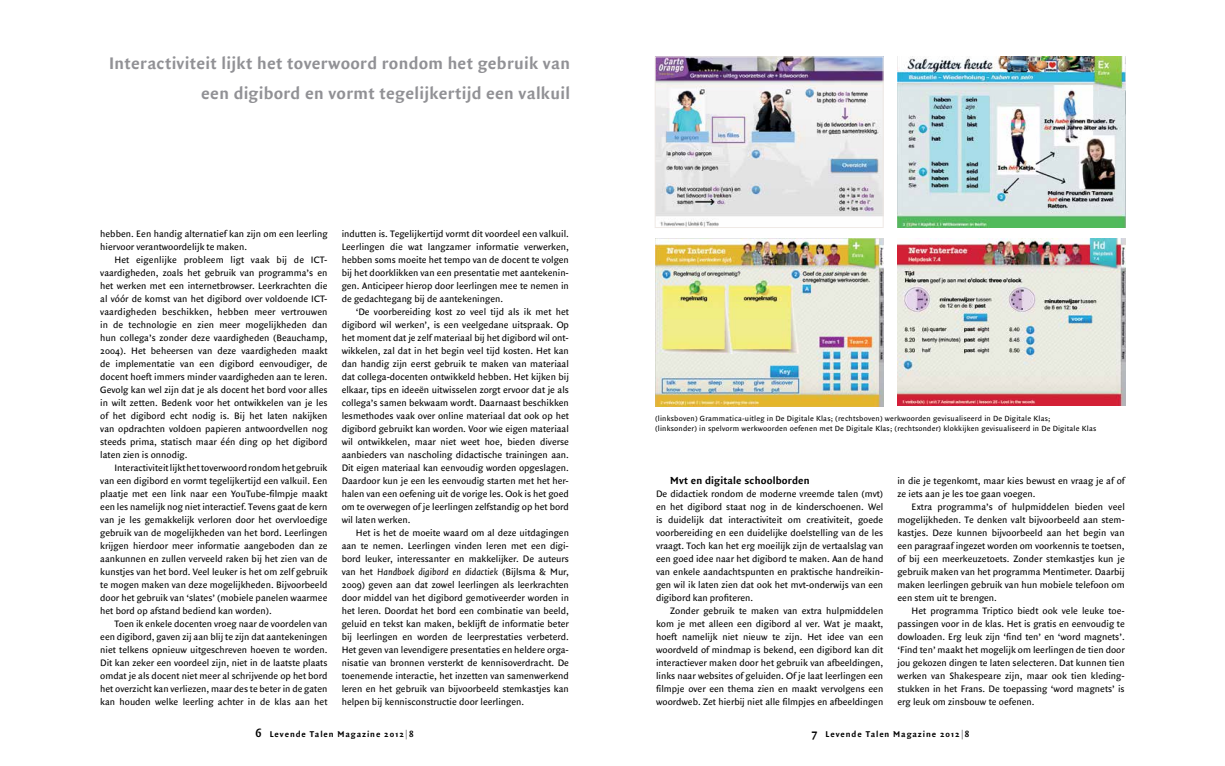
<style>
.page{position:relative;width:1225px;height:766px;background:#fff}
.page>*{position:absolute;margin:0;border:0;box-sizing:border-box;transform-origin:0 0}
.t1{font:700 18px/30px "Quadraat Sans";letter-spacing:.015em;color:#919195;text-align:right}
.t2{font:700 11px "Quadraat Sans";letter-spacing:.015em;color:#000}
.t3{font:10px/13px "Quadraat Sans";color:#000;text-align:justify}
.t4{font:700 9px "Quadraat Sans";letter-spacing:.1em;color:#000}
.t5{font:8px/10px "Quadraat Sans";letter-spacing:.025em;color:#000}
.s1{font-style:italic}
.s2{font-size:12px}
.s3{color:#919195}
</style>
<div class="page">
<img style="left:657px;top:59px;width:224px;height:166px">
<div style="left:655px;top:57px;width:228px;height:170px;border:1px solid #efe9e5"></div>
<img style="left:655px;top:238px;width:228px;height:168px">
<img style="left:897px;top:238px;width:228px;height:167px">
<img style="left:897px;top:57px;width:228px;height:170px">
<h1 class="t1" style="left:109px;top:49px;width:462px">Interactiviteit lijkt het toverwoord rondom het gebruik van een digibord en vormt tegelijkertijd een valkuil</h1>
<p class="t3" style="left:100px;top:227px;width:229px">hebben. Een handig alternatief kan zijn om een leerling hiervoor verantwoordelijk te maken.</p>
<p class="t3" style="left:100px;top:253px;width:229px;text-indent:14px">Het eigenlijke probleem ligt vaak bij de ICT&shy;vaardigheden, zoals het gebruik van programma’s en het werken met een internetbrowser. Leerkrachten die al vóór de komst van het digibord over voldoende ICT&shy;vaardigheden beschikken, hebben meer vertrouwen in de technologie en zien meer mogelijkheden dan hun collega’s zonder deze vaardigheden (Beauchamp, 2004). Het beheersen van deze vaardigheden maakt de implementatie van een digibord eenvoudiger, de docent hoeft immers minder vaardigheden aan te leren.<br>Gevolg kan wel zijn dat je als docent het bord voor alles in wilt zetten. Bedenk voor het ontwikkelen van je les of het digibord echt nodig is. Bij het laten nakijken van opdrachten voldoen papieren antwoordvellen nog steeds prima, statisch maar één ding op het digibord laten zien is onnodig.</p>
<p class="t3" style="left:100px;top:461px;width:229px;text-indent:14px">Interactiviteit lijkt het toverwoord rondom het gebruik van een digibord en vormt tegelijkertijd een valkuil. Een plaatje met een link naar een YouTube-filmpje maakt een les namelijk nog niet interactief. Tevens gaat de kern van je les gemakkelijk verloren door het overvloedige gebruik van de mogelijkheden van het bord. Leerlingen krijgen hierdoor meer informatie aangeboden dan ze aankunnen en zullen verveeld raken bij het zien van de kunstjes van het bord. Veel leuker is het om zelf gebruik te mogen maken van deze mogelijkheden. Bijvoorbeeld door het gebruik van ‘slates’ (mobiele panelen waarmee het bord op afstand bediend kan worden).</p>
<p class="t3" style="left:100px;top:617px;width:229px;text-indent:14px">Toen ik enkele docenten vroeg naar de voordelen van een digibord, gaven zij aan blij te zijn dat aantekeningen niet telkens opnieuw uitgeschreven hoeven te worden.<br>Dit kan zeker een voordeel zijn, niet in de laatste plaats omdat je als docent niet meer al schrijvende op het bord het overzicht kan verliezen, maar des te beter in de gaten kan houden welke leerling achter in de klas aan het</p>
<p class="t3" style="left:342px;top:227px;width:229px">indutten is. Tegelijkertijd vormt dit voordeel een valkuil.<br>Leerlingen die wat langzamer informatie verwerken, hebben soms moeite het tempo van de docent te volgen bij het doorklikken van een presentatie met aantekenin&shy;gen. Anticipeer hierop door leerlingen mee te nemen in de gedachtegang bij de aantekeningen.</p>
<p class="t3" style="left:342px;top:305px;width:229px;text-indent:14px">‘De voorbereiding kost zo veel tijd als ik met het digibord wil werken’, is een veelgedane uitspraak. Op het moment dat je zelf materiaal bij het digibord wil ont&shy;wikkelen, zal dat in het begin veel tijd kosten. Het kan dan handig zijn eerst gebruik te maken van materiaal dat collega-docenten ontwikkeld hebben. Het kijken bij elkaar, tips en ideeën uitwisselen zorgt ervoor dat je als collega’s samen bekwaam wordt. Daarnaast beschikken lesmethodes vaak over online materiaal dat ook op het digibord gebruikt kan worden. Voor wie eigen materiaal wil ontwikkelen, maar niet weet hoe, bieden diverse aanbieders van nascholing didactische trainingen aan.<br>Dit eigen materiaal kan eenvoudig worden opgeslagen.<br>Daardoor kun je een les eenvoudig starten met het her&shy;halen van een oefening uit de vorige les. Ook is het goed om te overwegen of je leerlingen zelfstandig op het bord wil laten werken.</p>
<p class="t3" style="left:342px;top:526px;width:229px;text-indent:14px">Het is het de moeite waard om al deze uitdagingen aan te nemen. Leerlingen vinden leren met een digi&shy;bord leuker, interessanter en makkelijker. De auteurs van het <span class="s1">Handboek digibord en didactiek</span> (Bijlsma &amp; Mur, 2009) geven aan dat zowel leerlingen als leerkrachten door middel van het digibord gemotiveerder worden in het leren. Doordat het bord een combinatie van beeld, geluid en tekst kan maken, beklijft de informatie beter bij leerlingen en worden de leerprestaties verbeterd.<br>Het geven van levendigere presentaties en heldere orga&shy;nisatie van bronnen versterkt de kennisoverdracht. De toenemende interactie, het inzetten van samenwerkend leren en het gebruik van bijvoorbeeld stemkastjes kan helpen bij kennisconstructie door leerlingen.</p>
<p class="t5" style="left:655px;top:413px;width:443px">(linksboven) Grammatica-uitleg in De Digitale Klas; (rechtsboven) werkwoorden gevisualiseerd in De Digitale Klas;<br>(linksonder) in spelvorm werkwoorden oefenen met De Digitale Klas; (rechtsonder) klokkijken gevisualiseerd in De Digitale Klas</p>
<p class="t2" style="left:670px;top:474px;width:141px">Mvt en digitale schoolborden</p>
<p class="t3" style="left:656px;top:487px;width:229px">De didactiek rondom de moderne vreemde talen (mvt) en het digibord staat nog in de kinderschoenen. Wel is duidelijk dat interactiviteit om creativiteit, goede voorbereiding en een duidelijke doelstelling van de les vraagt. Toch kan het erg moeilijk zijn de vertaalslag van een goed idee naar het digibord te maken. Aan de hand van enkele aandachtspunten en praktische handreikin&shy;gen wil ik laten zien dat ook het mvt-onderwijs van een digibord kan profiteren.</p>
<p class="t3" style="left:656px;top:604px;width:229px;text-indent:14px">Zonder gebruik te maken van extra hulpmiddelen kom je met alleen een digibord al ver. Wat je maakt, hoeft namelijk niet nieuw te zijn. Het idee van een woordveld of mindmap is bekend, een digibord kan dit interactiever maken door het gebruik van afbeeldingen, links naar websites of geluiden. Of je laat leerlingen een filmpje over een thema zien en maakt vervolgens een woordweb. Zet hierbij niet alle filmpjes en afbeeldingen</p>
<p class="t3" style="left:897px;top:474px;width:229px">in die je tegenkomt, maar kies bewust en vraag je af of ze iets aan je les toe gaan voegen.</p>
<p class="t3" style="left:897px;top:500px;width:229px;text-indent:14px">Extra programma’s of hulpmiddelen bieden veel mogelijkheden. Te denken valt bijvoorbeeld aan stem&shy;kastjes. Deze kunnen bijvoorbeeld aan het begin van een paragraaf ingezet worden om voorkennis te toetsen, of bij een meerkeuzetoets. Zonder stemkastjes kun je gebruik maken van het programma Mentimeter. Daarbij maken leerlingen gebruik van hun mobiele telefoon om een stem uit te brengen.</p>
<p class="t3" style="left:897px;top:604px;width:229px;text-indent:14px">Het programma Triptico biedt ook vele leuke toe&shy;passingen voor in de klas. Het is gratis en eenvoudig te dowloaden. Erg leuk zijn ‘find ten’ en ‘word magnets’. ‘Find ten’ maakt het mogelijk om leerlingen de tien door jou gekozen dingen te laten selecteren. Dat kunnen tien werken van Shakespeare zijn, maar ook tien kleding&shy;stukken in het Frans. De toepassing ‘word magnets’ is erg leuk om zinsbouw te oefenen.</p>
<p class="t4" style="left:255px;top:729px;width:160px"><span class="s2">6</span> Levende Talen Magazine 2012<span class="s3">|</span>8</p>
<p class="t4" style="left:811px;top:729px;width:160px"><span class="s2">7</span> Levende Talen Magazine 2012<span class="s3">|</span>8</p>
</div>
